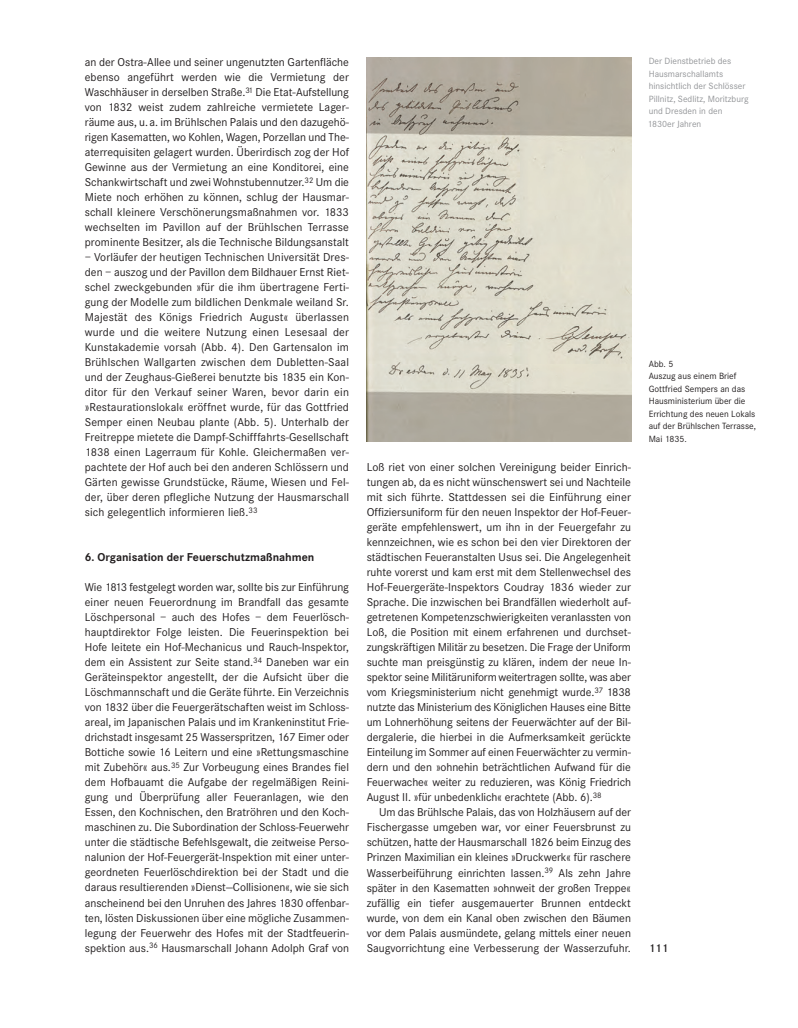
<style>
.page{position:relative;width:798px;height:1028px;background:#fff}
.page>*{position:absolute;margin:0;border:0;box-sizing:border-box;transform-origin:0 0}
.t1{font:11.88px/15px "Corporate S";color:#231f20;text-align:justify}
.t2{font:700 11.88px "Corporate S";color:#231f20}
.t3{font:11.88px "Corporate S Demi 2";color:#231f20}
.t4{font:9.38px/12.5px "Corporate S";color:#231f20}
.t5{font:9.38px/12.5px "Corporate S";color:#939598}
</style>
<div class="page">
<svg style="left:366px;top:57px;width:266px;height:385px;background:#cac5b7"></svg>
<p class="t1" style="left:85px;top:56px;width:266px">an der Ostra-Allee und seiner ungenutzten Gartenfläche ebenso angeführt werden wie die Vermietung der Waschhäuser in derselben Straße.<sup>31</sup> Die Etat-Aufstellung von 1832 weist zudem zahlreiche vermietete Lager&shy;räume aus, u.a. im Brühlschen Palais und den dazugehö&shy;rigen Kasematten, wo Kohlen, Wagen, Porzellan und The&shy;aterrequisiten gelagert wurden. Überirdisch zog der Hof Gewinne aus der Vermietung an eine Konditorei, eine Schankwirtschaft und zwei Wohnstubennutzer.<sup>32</sup> Um die Miete noch erhöhen zu können, schlug der Hausmar&shy;schall kleinere Verschönerungsmaßnahmen vor. 1833 wechselten im Pavillon auf der Brühlschen Terrasse prominente Besitzer, als die Technische Bildungsanstalt</p>
<p class="t1" style="left:85px;top:251px;width:266px">– Vorläufer der heutigen Technischen Universität Dres&shy;den – auszog und der Pavillon dem Bildhauer Ernst Riet&shy;schel zweckgebunden »für die ihm übertragene Ferti&shy;gung der Modelle zum bildlichen Denkmale weiland Sr.<br>Majestät des Königs Friedrich August« überlassen wurde und die weitere Nutzung einen Lesesaal der Kunstakademie vorsah (Abb. 4). Den Gartensalon im Brühlschen Wallgarten zwischen dem Dubletten-Saal und der Zeughaus-Gießerei benutzte bis 1835 ein Kon&shy;ditor für den Verkauf seiner Waren, bevor darin ein »Restaurationslokal« eröffnet wurde, für das Gottfried Semper einen Neubau plante (Abb. 5). Unterhalb der Freitreppe mietete die Dampf-Schifffahrts-Gesellschaft 1838 einen Lagerraum für Kohle. Gleichermaßen ver&shy;pachtete der Hof auch bei den anderen Schlössern und Gärten gewisse Grundstücke, Räume, Wiesen und Fel&shy;der, über deren pflegliche Nutzung der Hausmarschall sich gelegentlich informieren ließ.<sup>33</sup></p>
<p class="t2" style="left:85px;top:553px;width:231px">6. Organisation der Feuerschutzmaßnahmen</p>
<p class="t1" style="left:85px;top:581px;width:266px">Wie 1813 festgelegt worden war, sollte bis zur Einführung einer neuen Feuerordnung im Brandfall das gesamte Löschpersonal – auch des Hofes – dem Feuerlösch&shy;hauptdirektor Folge leisten. Die Feuerinspektion bei Hofe leitete ein Hof-Mechanicus und Rauch-Inspektor, dem ein Assistent zur Seite stand.<sup>34</sup> Daneben war ein Geräteinspektor angestellt, der die Aufsicht über die Löschmannschaft und die Geräte führte. Ein Verzeichnis von 1832 über die Feuergerätschaften weist im Schloss&shy;areal, im Japanischen Palais und im Krankeninstitut Frie&shy;drichstadt insgesamt 25 Wasserspritzen, 167 Eimer oder Bottiche sowie 16 Leitern und eine »Rettungsmaschine mit Zubehör« aus.<sup>35</sup> Zur Vorbeugung eines Brandes fiel dem Hofbauamt die Aufgabe der regelmäßigen Reini&shy;gung und Überprüfung aller Feueranlagen, wie den Essen, den Kochnischen, den Bratröhren und den Koch&shy;maschinen zu. Die Subordination der Schloss-Feuerwehr unter die städtische Befehlsgewalt, die zeitweise Perso&shy;nalunion der Hof-Feuergerät-Inspektion mit einer unter&shy;geordneten Feuerlöschdirektion bei der Stadt und die daraus resultierenden »Dienst—Collisionen«, wie sie sich anscheinend bei den Unruhen des Jahres 1830 offenbar&shy;ten, lösten Diskussionen über eine mögliche Zusammen&shy;legung der Feuerwehr des Hofes mit der Stadtfeuerin&shy;spektion aus.<sup>36</sup> Hausmarschall Johann Adolph Graf von</p>
<p class="t1" style="left:366px;top:461px;width:266px">Loß riet von einer solchen Vereinigung beider Einrich&shy;tungen ab, da es nicht wünschenswert sei und Nachteile mit sich führte. Stattdessen sei die Einführung einer Offiziersuniform für den neuen Inspektor der Hof-Feuer&shy;geräte empfehlenswert, um ihn in der Feuergefahr zu kennzeichnen, wie es schon bei den vier Direktoren der städtischen Feueranstalten Usus sei. Die Angelegenheit ruhte vorerst und kam erst mit dem Stellenwechsel des Hof-Feuergeräte-Inspektors Coudray 1836 wieder zur Sprache. Die inzwischen bei Brandfällen wiederholt auf&shy;getretenen Kompetenzschwierigkeiten veranlassten von Loß, die Position mit einem erfahrenen und durchset&shy;zungskräftigen Militär zu besetzen. Die Frage der Uniform suchte man preisgünstig zu klären, indem der neue In&shy;spektor seine Militäruniform weitertragen sollte, was aber vom Kriegsministerium nicht genehmigt wurde.<sup>37</sup> 1838 nutzte das Ministerium des Königlichen Hauses eine Bitte um Lohnerhöhung seitens der Feuerwächter auf der Bil&shy;dergalerie, die hierbei in die Aufmerksamkeit gerückte Einteilung im Sommer auf einen Feuerwächter zu vermin&shy;dern und den »ohnehin beträchtlichen Aufwand für die Feuerwache« weiter zu reduzieren, was König Friedrich August II. »für unbedenklich« erachtete (Abb. 6).<sup>38</sup></p>
<p class="t1" style="left:366px;top:806px;width:265px;text-indent:12px">Um das Brühlsche Palais, das von Holzhäusern auf der Fischergasse umgeben war, vor einer Feuersbrunst zu schützen, hatte der Hausmarschall 1826 beim Einzug des Prinzen Maximilian ein kleines »Druckwerk« für raschere Wasserbeiführung einrichten lassen.<sup>39</sup> Als zehn Jahre später in den Kasematten »ohnweit der großen Treppe« zufällig ein tiefer ausgemauerter Brunnen entdeckt wurde, von dem ein Kanal oben zwischen den Bäumen vor dem Palais ausmündete, gelang mittels einer neuen Saugvorrichtung eine Verbesserung der Wasserzufuhr.</p>
<p class="t5" style="left:647px;top:56px;width:102px">Der Dienstbetrieb des<br>Hausmarschallamts hinsichtlich der Schlösser<br>Pillnitz, Sedlitz, Moritzburg und Dresden in den<br>1830er Jahren</p>
<p class="t4" style="left:648px;top:358px;width:109px">Abb. 5<br>Auszug aus einem Brief<br>Gottfried Sempers an das<br>Hausministerium über die<br>Errichtung des neuen Lokals auf der Brühlschen Terrasse,<br>Mai 1835.</p>
<p class="t3" style="left:648px;top:943px;width:21px">111</p>
</div>
